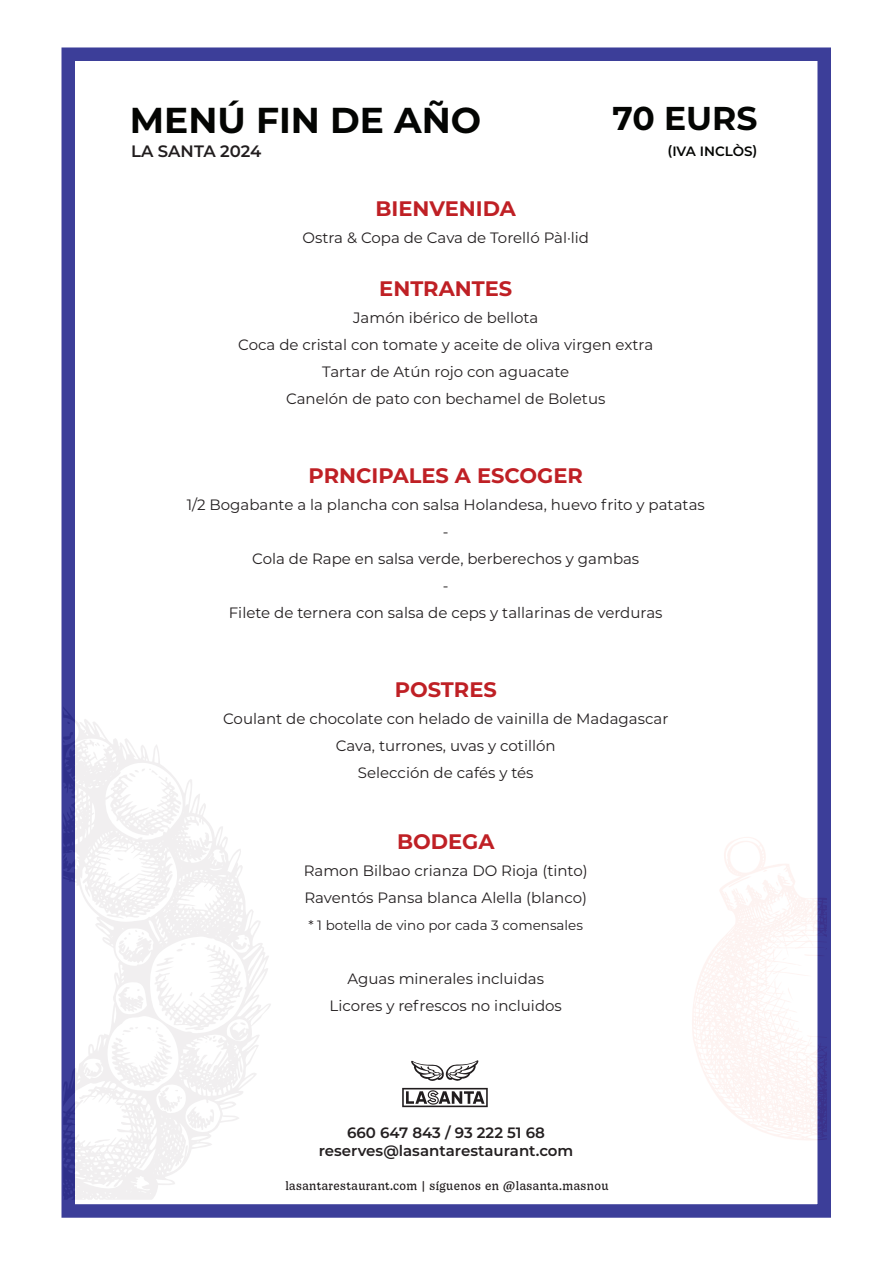
<style>
.page{position:relative;width:893px;height:1263px;background:#fff}
.page>*{position:absolute;margin:0;border:0;box-sizing:border-box;transform-origin:0 0}
.t1{font:700 36px "Montserrat";color:#040503}
.t2{font:700 33px "Montserrat";color:#040503}
.t3{font:700 21px "Montserrat";color:#bf2025}
.t4{font:600 16.5px "Montserrat";color:#211d1e}
.t5{font:15px/27px "Montserrat";color:#231f20;text-align:center}
.t6{font:600 15px/18px "Montserrat";color:#231f20;text-align:center}
.t7{font:13.5px "Montserrat";color:#231f20}
.t8{font:600 13.5px "Montserrat";color:#040503}
.t9{font:300 12px "Decoy";letter-spacing:.03em;color:#211d1e}
</style>
<div class="page">
<div style="left:61px;top:47px;width:770px;height:1171px;background:#fff;border:14px solid #2e3092"></div>
<svg style="left:411px;top:1060px;width:67px;height:21px"></svg>
<svg style="left:402px;top:1088px;width:86px;height:19px"></svg>
<h1 class="t1" style="left:130px;top:94px;width:353px">MENÚ FIN DE AÑO</h1>
<p class="t4" style="left:131px;top:139px;width:132px">LA SANTA 2024</p>
<h2 class="t2" style="left:613px;top:95px;width:147px">70 EURS</h2>
<p class="t8" style="left:667px;top:142px;width:92px">(IVA INCLÒS)</p>
<h3 class="t3" style="left:376px;top:194px;width:142px">BIENVENIDA</h3>
<p class="t5" style="left:302px;top:224px;width:288px">Ostra &amp; Copa de Cava de Torelló Pàl·lid</p>
<h3 class="t3" style="left:379px;top:273px;width:134px">ENTRANTES</h3>
<p class="t5" style="left:238px;top:303px;width:416px">Jamón ibérico de bellota<br>Coca de cristal con tomate y aceite de oliva virgen extra Tartar de Atún rojo con aguacate<br>Canelón de pato con bechamel de Boletus</p>
<h3 class="t3" style="left:308px;top:460px;width:276px">PRNCIPALES A ESCOGER</h3>
<p class="t5" style="left:187px;top:490px;width:520px">1/2 Bogabante a la plancha con salsa Holandesa, huevo frito y patatas -<br>Cola de Rape en salsa verde, berberechos y gambas<br>-<br>Filete de ternera con salsa de ceps y tallarinas de verduras</p>
<h3 class="t3" style="left:395px;top:674px;width:104px">POSTRES</h3>
<p class="t5" style="left:223px;top:705px;width:447px">Coulant de chocolate con helado de vainilla de Madagascar<br>Cava, turrones, uvas y cotillón<br>Selección de cafés y tés</p>
<h3 class="t3" style="left:397px;top:827px;width:99px">BODEGA</h3>
<p class="t5" style="left:304px;top:857px;width:286px;text-align:left">Ramon Bilbao crianza DO Rioja (tinto)<br>Raventós Pansa blanca Alella (blanco)</p>
<p class="t7" style="left:309px;top:916px;width:276px">* 1 botella de vino por cada 3 comensales</p>
<p class="t5" style="left:330px;top:965px;width:234px">Aguas minerales incluidas<br>Licores y refrescos no incluidos</p>
<p class="t6" style="left:319px;top:1123px;width:256px">660 647 843 / 93 222 51 68 reserves@lasantarestaurant.com</p>
<p class="t9" style="left:285px;top:1177px;width:325px">lasantarestaurant.com | síguenos en @lasanta.masnou</p>
</div>
